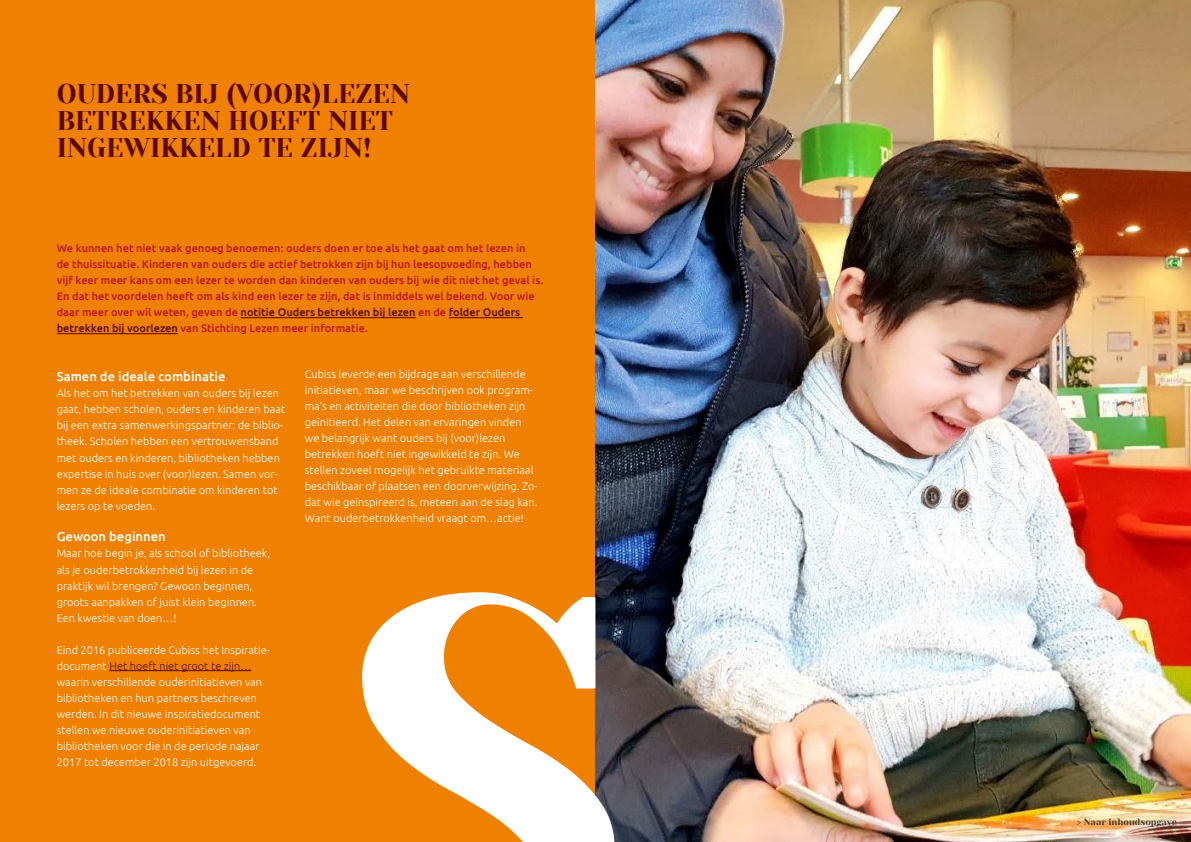
<style>
.page{position:relative;width:1191px;height:842px;background:#fff}
.page>*{position:absolute;margin:0;border:0;box-sizing:border-box;transform-origin:0 0}
.t1{font:480.8px "Yeseva One";color:#fff}
.t2{font:27px/27px "Yeseva One";color:#5a0705}
.t3{font:500 13px "Ubuntu";color:#fff}
.t4{font:300 11px/16px "Ubuntu";color:#fff}
.t5{font:500 11px/16px "Ubuntu";color:#be1622}
.t6{font:9px "Yeseva One";color:#3c3c3b}
.s1{color:#5a0705}
</style>
<div class="page">
<div style="left:0;top:0;width:595px;height:842px;background:#f08100"></div>
<hr style="left:109px;top:670px;width:142px;height:1px;background:#5a0705">
<hr style="left:241px;top:317px;width:174px;height:1px;background:#5a0705">
<hr style="left:449px;top:317px;width:73px;height:1px;background:#5a0705">
<hr style="left:57px;top:333px;width:121px;height:1px;background:#5a0705">
<img style="left:595px;top:0;width:596px;height:842px">
<h2 class="t2" style="left:57px;top:81px;width:355px">OUDERS BIJ (VOOR)LEZEN<br>BETREKKEN HOEFT NIET<br>INGEWIKKELD TE ZIJN!</h2>
<p class="t5" style="left:57px;top:240px;width:488px">We kunnen het niet vaak genoeg benoemen: ouders doen er toe als het gaat om het lezen in<br>de thuissituatie. Kinderen van ouders die actief betrokken zijn bij hun leesopvoeding, hebben vijf keer meer kans om een lezer te worden dan kinderen van ouders bij wie dit niet het geval is.<br>En dat het voordelen heeft om als kind een lezer te zijn, dat is inmiddels wel bekend. Voor wie daar meer over wil weten, geven de <span class="s1">notitie Ouders betrekken bij lezen</span> en de <span class="s1">folder Ouders betrekken bij voorlezen</span> van Stichting Lezen meer informatie.</p>
<p class="t3" style="left:57px;top:369px;width:170px">Samen de ideale combinatie</p>
<p class="t4" style="left:57px;top:385px;width:230px">Als het om het betrekken van ouders bij lezen gaat, hebben scholen, ouders en kinderen baat bij een extra samenwerkingspartner: de biblio&shy;theek. Scholen hebben een vertrouwensband met ouders en kinderen, bibliotheken hebben expertise in huis over (voor)lezen. Samen vor&shy;men ze de ideale combinatie om kinderen tot lezers op te voeden.</p>
<p class="t3" style="left:57px;top:529px;width:111px">Gewoon beginnen</p>
<p class="t4" style="left:57px;top:545px;width:215px">Maar hoe begin je, als school of bibliotheek, als je ouderbetrokkenheid bij lezen in de praktijk wil brengen? Gewoon beginnen, groots aanpakken of juist klein beginnen.<br>Een kwestie van doen…!</p>
<p class="t4" style="left:57px;top:641px;width:215px">Eind 2016 publiceerde Cubiss het Inspiratie&shy;document <span class="s1">Het hoeft niet groot te zijn… </span>waarin verschillende ouderinitiatieven van bibliotheken en hun partners beschreven werden. In dit nieuwe inspiratiedocument stellen we nieuwe ouderinitiatieven van bibliotheken voor die in de periode najaar 2017 tot december 2018 zijn uitgevoerd.</p>
<p class="t4" style="left:305px;top:366px;width:234px">Cubiss leverde een bijdrage aan verschillende initiatieven, maar we beschrijven ook program&shy;ma’s en activiteiten die door bibliotheken zijn geïnitieerd. Het delen van ervaringen vinden we belangrijk want ouders bij (voor)lezen betrekken hoeft niet ingewikkeld te zijn. We stellen zoveel mogelijk het gebruikte materiaal beschikbaar of plaatsen een doorverwijzing. Zo&shy;dat wie geïnspireerd is, meteen aan de slag kan.<br>Want ouderbetrokkenheid vraagt om…actie!</p>
<h1 class="t1" style="left:340px;top:484px;width:288px">S</h1>
<p class="t6" style="left:1076px;top:817px;width:101px">&gt; Naar inhoudsopgave</p>
</div>
